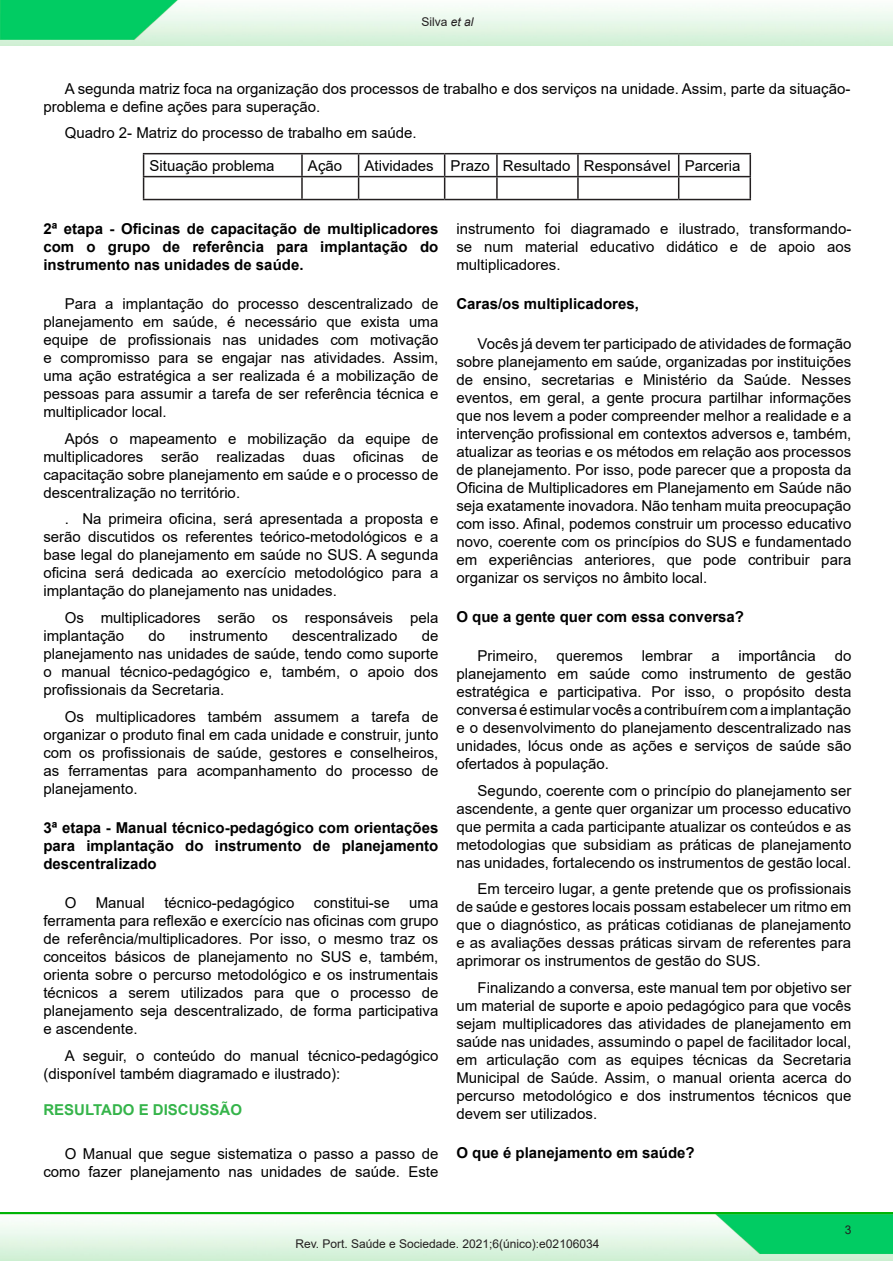
<style>
.page{position:relative;width:893px;height:1263px;background:#fff}
.page>*{position:absolute;margin:0;border:0;box-sizing:border-box;transform-origin:0 0}
.Texto{font:15px/18px "Arial";color:#000;text-align:justify}
.Tópicos_Texto{font:700 15px/18px "Arial";color:#000;text-align:justify}
.Títulos_Texto{font:700 15px "Arial";color:#35b44a}
.t1{font:12px "Arial";color:#231f20}
.s1{font-style:italic}
</style>
<div class="page">
<img style="left:1px;top:1212px;width:892px;height:48px">
<img style="left:1px;top:0;width:892px;height:45px">
<hr style="left:143px;top:153px;width:159px;height:1px;background:#231f20">
<hr style="left:302px;top:153px;width:57px;height:1px;background:#231f20">
<hr style="left:301px;top:154px;width:2px;height:22px;background:#231f20">
<hr style="left:359px;top:153px;width:86px;height:1px;background:#231f20">
<hr style="left:445px;top:153px;width:52px;height:1px;background:#231f20">
<hr style="left:497px;top:153px;width:81px;height:1px;background:#231f20">
<hr style="left:496px;top:154px;width:2px;height:22px;background:#231f20">
<hr style="left:578px;top:153px;width:101px;height:1px;background:#231f20">
<hr style="left:577px;top:154px;width:2px;height:22px;background:#231f20">
<hr style="left:679px;top:153px;width:72px;height:1px;background:#231f20">
<hr style="left:749px;top:154px;width:2px;height:22px;background:#231f20">
<hr style="left:143px;top:176px;width:159px;height:1px;background:#231f20">
<svg style="left:143px;top:154px;width:1px;height:45px"></svg>
<hr style="left:302px;top:176px;width:57px;height:1px;background:#231f20">
<hr style="left:301px;top:177px;width:2px;height:22px;background:#231f20">
<hr style="left:359px;top:176px;width:86px;height:1px;background:#231f20">
<svg style="left:358px;top:154px;width:1px;height:45px"></svg>
<hr style="left:445px;top:176px;width:52px;height:1px;background:#231f20">
<svg style="left:444px;top:154px;width:1px;height:45px"></svg>
<hr style="left:497px;top:176px;width:81px;height:1px;background:#231f20">
<hr style="left:496px;top:177px;width:2px;height:22px;background:#231f20">
<hr style="left:578px;top:176px;width:101px;height:1px;background:#231f20">
<hr style="left:577px;top:177px;width:2px;height:22px;background:#231f20">
<hr style="left:679px;top:176px;width:72px;height:1px;background:#231f20">
<svg style="left:678px;top:154px;width:1px;height:45px"></svg>
<hr style="left:749px;top:177px;width:2px;height:22px;background:#231f20">
<hr style="left:143px;top:199px;width:159px;height:1px;background:#231f20">
<hr style="left:302px;top:199px;width:57px;height:1px;background:#231f20">
<hr style="left:359px;top:199px;width:86px;height:1px;background:#231f20">
<hr style="left:445px;top:199px;width:52px;height:1px;background:#231f20">
<hr style="left:497px;top:199px;width:81px;height:1px;background:#231f20">
<hr style="left:578px;top:199px;width:101px;height:1px;background:#231f20">
<hr style="left:679px;top:199px;width:72px;height:1px;background:#231f20">
<p class="t1" style="left:421px;top:13px;width:54px">Silva <span class="s1">et al</span></p>
<p class="Texto" style="left:43px;top:80px;width:808px;text-indent:21px">A segunda matriz foca na organização dos processos de trabalho e dos serviços na unidade. Assim, parte da situação&shy;problema e define ações para superação.</p>
<p class="Texto" style="left:65px;top:124px;width:353px">Quadro 2- Matriz do processo de trabalho em saúde.</p>
<p class="Texto" style="left:150px;top:156px;width:127px">Situação problema</p>
<p class="Texto" style="left:308px;top:156px;width:36px">Ação</p>
<p class="Texto" style="left:365px;top:156px;width:71px">Atividades</p>
<p class="Texto" style="left:451px;top:156px;width:41px">Prazo</p>
<p class="Texto" style="left:503px;top:156px;width:69px">Resultado</p>
<p class="Texto" style="left:584px;top:156px;width:88px">Responsável</p>
<p class="Texto" style="left:685px;top:156px;width:57px">Parceria</p>
<p class="Tópicos_Texto" style="left:43px;top:220px;width:396px">2ª etapa - Oficinas de capacitação de multiplicadores com o grupo de referência para implantação do instrumento nas unidades de saúde.</p>
<p class="Texto" style="left:43px;top:295px;width:396px;text-indent:21px">Para a implantação do processo descentralizado de planejamento em saúde, é necessário que exista uma equipe de profissionais nas unidades com motivação e compromisso para se engajar nas atividades. Assim, uma ação estratégica a ser realizada é a mobilização de pessoas para assumir a tarefa de ser referência técnica e multiplicador local.</p>
<p class="Texto" style="left:43px;top:430px;width:396px;text-indent:21px">Após o mapeamento e mobilização da equipe de multiplicadores serão realizadas duas oficinas de capacitação sobre planejamento em saúde e o processo de descentralização no território.</p>
<p class="Texto" style="left:43px;top:510px;width:396px;text-indent:21px">. Na primeira oficina, será apresentada a proposta e serão discutidos os referentes teórico-metodológicos e a base legal do planejamento em saúde no SUS. A segunda oficina será dedicada ao exercício metodológico para a implantação do planejamento nas unidades.</p>
<p class="Texto" style="left:43px;top:609px;width:396px;text-indent:21px">Os multiplicadores serão os responsáveis pela implantação</p>
<p class="Texto" style="left:43px;top:627px;width:396px;text-indent:378px">de planejamento nas unidades de saúde, tendo como suporte o manual técnico-pedagógico e, também, o apoio dos profissionais da Secretaria.</p>
<p class="Texto" style="left:43px;top:707px;width:396px;text-indent:21px">Os multiplicadores também assumem a tarefa de organizar o produto final em cada unidade e construir, junto com os profissionais de saúde, gestores e conselheiros, as ferramentas para acompanhamento do processo de planejamento.</p>
<p class="Tópicos_Texto" style="left:43px;top:819px;width:396px">3ª etapa - Manual técnico-pedagógico com orientações para implantação do instrumento de planejamento descentralizado</p>
<p class="Texto" style="left:65px;top:894px;width:13px">O</p>
<p class="Texto" style="left:96px;top:894px;width:51px">Manual</p>
<p class="Texto" style="left:164px;top:894px;width:132px">técnico-pedagógico</p>
<p class="Texto" style="left:314px;top:894px;width:77px">constitui-se</p>
<p class="Texto" style="left:149px;top:627px;width:18px">do</p>
<p class="Texto" style="left:190px;top:627px;width:80px">instrumento</p>
<p class="Texto" style="left:292px;top:627px;width:107px">descentralizado</p>
<p class="Texto" style="left:43px;top:894px;width:396px;text-indent:366px">uma ferramenta para reflexão e exercício nas oficinas com grupo de referência/multiplicadores. Por isso, o mesmo traz os conceitos básicos de planejamento no SUS e, também, orienta sobre o percurso metodológico e os instrumentais técnicos a serem utilizados para que o processo de planejamento seja descentralizado, de forma participativa e ascendente.</p>
<p class="Texto" style="left:43px;top:1046px;width:396px;text-indent:21px">A seguir, o conteúdo do manual técnico-pedagógico (disponível também diagramado e ilustrado):</p>
<p class="Títulos_Texto" style="left:43px;top:1099px;width:200px">RESULTADO E DISCUSSÃO</p>
<p class="Texto" style="left:43px;top:1145px;width:396px;text-align:right">O Manual que segue sistematiza o passo a passo de como fazer planejamento nas unidades de saúde. Este</p>
<p class="Texto" style="left:456px;top:220px;width:396px">instrumento foi diagramado e ilustrado, transformando&shy;se num material educativo didático e de apoio aos multiplicadores.</p>
<p class="Tópicos_Texto" style="left:456px;top:295px;width:184px">Caras/os multiplicadores,</p>
<p class="Texto" style="left:456px;top:334px;width:396px;text-indent:21px">Vocês já devem ter participado de atividades de formação sobre planejamento em saúde, organizadas por instituições de ensino, secretarias e Ministério da Saúde. Nesses eventos, em geral, a gente procura partilhar informações que nos levem a poder compreender melhor a realidade e a intervenção profissional em contextos adversos e, também, atualizar as teorias e os métodos em relação aos processos de planejamento. Por isso, pode parecer que a proposta da Oficina de Multiplicadores em Planejamento em Saúde não seja exatamente inovadora. Não tenham muita preocupação com isso. Afinal, podemos construir um processo educativo novo, coerente com os princípios do SUS e fundamentado em experiências anteriores, que pode contribuir para organizar os serviços no âmbito local.</p>
<p class="Tópicos_Texto" style="left:456px;top:608px;width:289px">O que a gente quer com essa conversa?</p>
<p class="Texto" style="left:456px;top:647px;width:396px;text-indent:21px">Primeiro, queremos lembrar a importância do planejamento em saúde como instrumento de gestão estratégica e participativa. Por isso, o propósito desta conversa é estimular vocês a contribuírem com a implantação e o desenvolvimento do planejamento descentralizado nas unidades, lócus onde as ações e serviços de saúde são ofertados à população.</p>
<p class="Texto" style="left:456px;top:781px;width:396px;text-indent:21px">Segundo, coerente com o princípio do planejamento ser ascendente, a gente quer organizar um processo educativo que permita a cada participante atualizar os conteúdos e as metodologias que subsidiam as práticas de planejamento nas unidades, fortalecendo os instrumentos de gestão local.</p>
<p class="Texto" style="left:456px;top:880px;width:396px;text-indent:21px">Em terceiro lugar, a gente pretende que os profissionais de saúde e gestores locais possam estabelecer um ritmo em que o diagnóstico, as práticas cotidianas de planejamento e as avaliações dessas práticas sirvam de referentes para aprimorar os instrumentos de gestão do SUS.</p>
<p class="Texto" style="left:456px;top:978px;width:396px;text-indent:21px">Finalizando a conversa, este manual tem por objetivo ser um material de suporte e apoio pedagógico para que vocês sejam multiplicadores das atividades de planejamento em saúde nas unidades, assumindo o papel de facilitador local, em articulação com as equipes técnicas da Secretaria Municipal de Saúde. Assim, o manual orienta acerca do percurso metodológico e dos instrumentos técnicos que devem ser utilizados.</p>
<p class="Tópicos_Texto" style="left:456px;top:1144px;width:240px">O que é planejamento em saúde?</p>
<p class="t1" style="left:845px;top:1221px;width:8px">3</p>
<p class="t1" style="left:295px;top:1235px;width:305px">Rev. Port. Saúde e Sociedade. 2021;6(único):e02106034</p>
</div>
